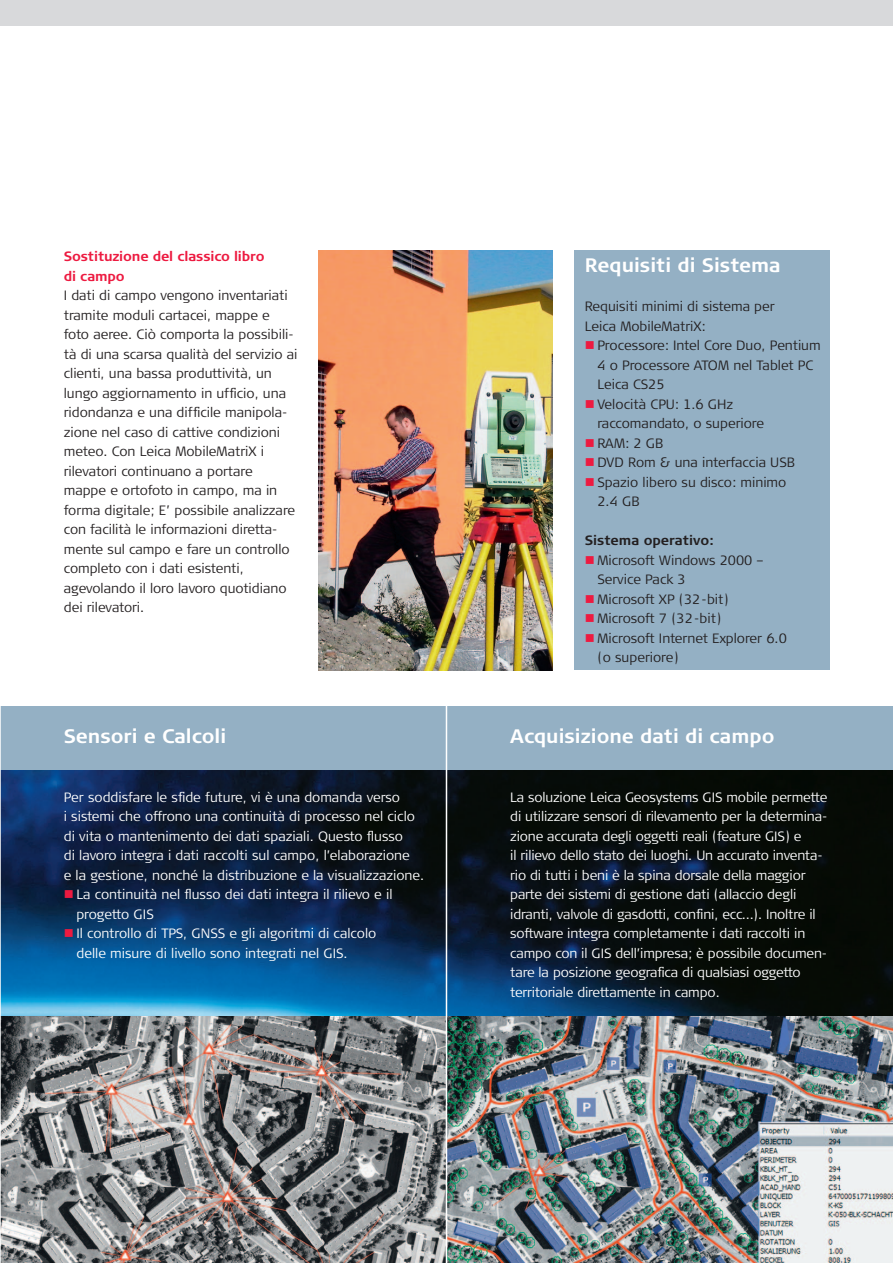
<style>
.page{position:relative;width:893px;height:1263px;background:#fff}
.page>*{position:absolute;margin:0;border:0;box-sizing:border-box;transform-origin:0 0}
.t1{font:700 19.5px "Signa Column";color:#fff}
.t2{font:300 13.5px/19.5px "Signa Column";letter-spacing:-.01em;color:#fff}
.t3{font:300 13.5px/19.5px "Signa Column";color:#231f20}
.t4{font:700 13.5px/19.5px "Signa Column";letter-spacing:-.01em;color:#ed1a40}
.t5{font:700 13.5px "Signa Column";color:#231f20}
.s1{color:#ed1a40}
</style>
<div class="page">
<div style="left:0;top:0;width:893px;height:26px;background:#d8d9db"></div>
<img style="left:319px;top:251px;width:234px;height:420px">
<img style="left:1px;top:770px;width:892px;height:246px">
<div style="left:0;top:706px;width:893px;height:64px;background:#94b0c4"></div>
<img style="left:1px;top:1016px;width:445px;height:247px">
<div style="left:574px;top:251px;width:255px;height:419px;background:#94b0c4"></div>
<img style="left:447px;top:1016px;width:446px;height:247px">
<hr style="left:0;top:696px;width:1px;height:567px;background:#fff">
<hr style="left:446px;top:706px;width:1px;height:557px;background:#fff">
<p class="t4" style="left:64px;top:247px;width:202px">Sostituzione del classico libro di campo</p>
<p class="t3" style="left:64px;top:286px;width:235px">I dati di campo vengono inventariati tramite moduli cartacei, mappe e foto aeree. Ciò comporta la possibili&shy;tà di una scarsa qualità del servizio ai clienti, una bassa produttività, un lungo aggiornamento in ufficio, una ridondanza e una difficile manipola&shy;zione nel caso di cattive condizioni meteo. Con Leica MobileMatriX i rilevatori continuano a portare mappe e ortofoto in campo, ma in forma digitale; E’ possibile analizzare con facilità le informazioni diretta&shy;mente sul campo e fare un controllo completo con i dati esistenti, agevolando il loro lavoro quotidiano dei rilevatori.</p>
<h1 class="t1" style="left:64px;top:725px;width:164px">Sensori e Calcoli</h1>
<p class="t2" style="left:64px;top:787px;width:362px">Per soddisfare le sfide future, vi è una domanda verso<br>i sistemi che offrono una continuità di processo nel ciclo di vita o mantenimento dei dati spaziali. Questo flusso<br>di lavoro integra i dati raccolti sul campo, l’elaborazione<br>e la gestione, nonché la distribuzione e la visualizzazione.</p>
<p class="t2" style="left:77px;top:885px;width:318px;text-indent:-13px"><span class="s1">■</span> La continuità nel flusso dei dati integra il rilievo e il progetto GIS</p>
<p class="t2" style="left:77px;top:924px;width:301px;text-indent:-13px"><span class="s1">■</span> Il controllo di TPS, GNSS e gli algoritmi di calcolo delle misure di livello sono integrati nel GIS.</p>
<h1 class="t1" style="left:585px;top:254px;width:198px">Requisiti di Sistema</h1>
<p class="t3" style="left:585px;top:297px;width:192px">Requisiti minimi di sistema per<br>Leica MobileMatriX:</p>
<p class="t3" style="left:597px;top:336px;width:225px;text-indent:-13px"><span class="s1">■</span> Processore: Intel Core Duo, Pentium<br>4 o Processore ATOM nel Tablet PC<br>Leica CS25</p>
<p class="t3" style="left:597px;top:395px;width:168px;text-indent:-13px"><span class="s1">■</span> Velocità CPU: 1.6 GHz raccomandato, o superiore</p>
<p class="t3" style="left:585px;top:434px;width:80px"><span class="s1">■</span> RAM: 2 GB</p>
<p class="t3" style="left:585px;top:453px;width:212px"><span class="s1">■</span> DVD Rom &amp; una interfaccia USB</p>
<p class="t3" style="left:597px;top:473px;width:190px;text-indent:-13px"><span class="s1">■</span> Spazio libero su disco: minimo<br>2.4 GB</p>
<p class="t5" style="left:585px;top:533px;width:131px">Sistema operativo:</p>
<p class="t3" style="left:597px;top:550px;width:169px;text-indent:-13px"><span class="s1">■</span> Microsoft Windows 2000 –<br>Service Pack 3</p>
<p class="t3" style="left:585px;top:589px;width:146px"><span class="s1">■</span> Microsoft XP (32-bit)</p>
<p class="t3" style="left:585px;top:609px;width:138px"><span class="s1">■</span> Microsoft 7 (32-bit)</p>
<p class="t3" style="left:597px;top:628px;width:191px;text-indent:-13px"><span class="s1">■</span> Microsoft Internet Explorer 6.0 (o superiore)</p>
<h1 class="t1" style="left:510px;top:725px;width:266px">Acquisizione dati di campo</h1>
<p class="t2" style="left:510px;top:787px;width:319px">La soluzione Leica Geosystems GIS mobile permette di utilizzare sensori di rilevamento per la determina&shy;zione accurata degli oggetti reali (feature GIS) e<br>il rilievo dello stato dei luoghi. Un accurato inventa&shy;rio di tutti i beni è la spina dorsale della maggior parte dei sistemi di gestione dati (allaccio degli idranti, valvole di gasdotti, confini, ecc…). Inoltre il software integra completamente i dati raccolti in campo con il GIS dell’impresa; è possibile documen&shy;tare la posizione geografica di qualsiasi oggetto territoriale direttamente in campo.</p>
</div>
